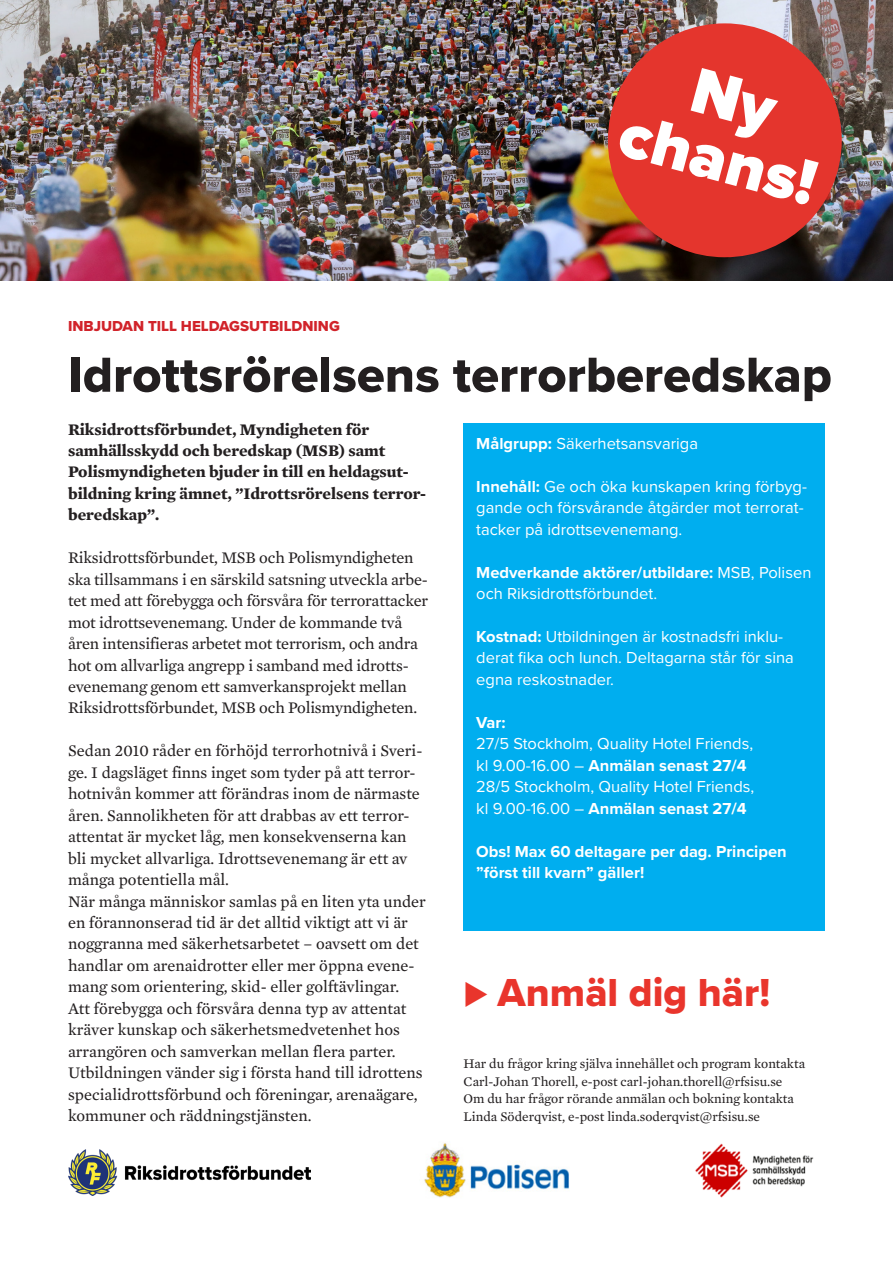
<style>
.page{position:relative;width:893px;height:1263px;background:#fff}
.page>*{position:absolute;margin:0;border:0;box-sizing:border-box;transform-origin:0 0}
.t1{font:900 66px/61.2px "Proxima Nova";color:#fff;text-align:center}
.t2{font:51px "Proxima Nova Extrabld";color:#231f20}
.t3{font:40.5px "Proxima Nova Extrabld";color:#e9352c}
.t4{font:16.5px/21.5px "Mercury Text G2";color:#231f20}
.t5{font:16.5px/21.5px "Proxima Nova";color:#fff}
.t6{font:700 16.5px/21.5px "Mercury Text G2";color:#231f20}
.t7{font:700 16.5px/21.5px "Proxima Nova";color:#fff}
.t8{font:15px "Proxima Nova Extrabld";color:#d1232a}
.t9{font:13.5px/17.5px "Mercury Text G2";color:#231f20}
.s1{font-weight:700}
.s2{font-weight:400}
</style>
<div class="page">
<div style="left:463px;top:423px;width:362px;height:508px;background:#00aeef"></div>
<img style="left:424px;top:1142px;width:145px;height:56px">
<img style="left:695px;top:1143px;width:119px;height:55px">
<img style="left:0;top:0;width:893px;height:281px">
<img style="left:68px;top:1150px;width:242px;height:46px">
<div style="left:608px;top:23px;width:234px;height:234px;background:#e4352d;border-radius:50%"></div>
<p class="t1" style="left:645px;top:43px;width:203px;rotate:15deg">Ny chans!</p>
<p class="t8" style="left:68px;top:314px;width:273px">INBJUDAN TILL HELDAGSUTBILDNING</p>
<p class="t2" style="left:68px;top:337px;width:765px">Idrottsrörelsens terrorberedskap</p>
<p class="t6" style="left:68px;top:417px;width:359px">Riksidrottsförbundet, Myndigheten för samhällsskydd och beredskap (MSB) samt Polismyndigheten bjuder in till en heldagsut&shy;bildning kring ämnet, ”Idrottsrörelsens terror&shy;beredskap”.</p>
<p class="t4" style="left:68px;top:547px;width:362px">Riksidrottsförbundet, MSB och Polismyndigheten ska tillsammans i en särskild satsning utveckla arbe&shy;tet med att förebygga och försvåra för terrorattacker mot idrottsevenemang. Under de kommande två åren intensifieras arbetet mot terrorism, och andra hot om allvarliga angrepp i samband med idrotts&shy;evenemang genom ett samverkansprojekt mellan Riksidrottsförbundet, MSB och Polismyndigheten.</p>
<p class="t4" style="left:68px;top:740px;width:356px">Sedan 2010 råder en förhöjd terrorhotnivå i Sveri&shy;ge. I dagsläget finns inget som tyder på att terror&shy;hotnivån kommer att förändras inom de närmaste åren. Sannolikheten för att drabbas av ett terror&shy;attentat är mycket låg, men konsekvenserna kan bli mycket allvarliga. Idrottsevenemang är ett av många potentiella mål.</p>
<p class="t4" style="left:68px;top:890px;width:359px">När många människor samlas på en liten yta under en förannonserad tid är det alltid viktigt att vi är noggranna med säkerhetsarbetet – oavsett om det handlar om arenaidrotter eller mer öppna evene&shy;mang som orientering, skid- eller golftävlingar.<br>Att förebygga och försvåra denna typ av attentat kräver kunskap och säkerhetsmedvetenhet hos arrangören och samverkan mellan flera parter.<br>Utbildningen vänder sig i första hand till idrottens specialidrottsförbund och föreningar, arenaägare, kommuner och räddningstjänsten.</p>
<p class="t5" style="left:476px;top:432px;width:223px"><span class="s1">Målgrupp:</span> Säkerhetsansvariga</p>
<p class="t5" style="left:476px;top:475px;width:332px"><span class="s1">Innehåll:</span> Ge och öka kunskapen kring förbyg&shy;gande och försvårande åtgärder mot terrorat&shy;tacker på idrottsevenemang.</p>
<p class="t5" style="left:476px;top:561px;width:337px"><span class="s1">Medverkande aktörer/utbildare:</span> MSB, Polisen och Riksidrottsförbundet.</p>
<p class="t5" style="left:476px;top:625px;width:319px"><span class="s1">Kostnad:</span> Utbildningen är kostnadsfri inklu&shy;derat fika och lunch. Deltagarna står för sina egna reskostnader.</p>
<p class="t7" style="left:476px;top:711px;width:31px">Var:</p>
<p class="t5" style="left:476px;top:732px;width:278px">27/5 Stockholm, Quality Hotel Friends,</p>
<p class="t7" style="left:476px;top:754px;width:272px"><span class="s2">kl 9.00-16.00 –</span> Anmälan senast 27/4</p>
<p class="t5" style="left:476px;top:775px;width:280px">28/5 Stockholm, Quality Hotel Friends, kl 9.00-16.00 – <span class="s1">Anmälan senast 27/4</span></p>
<p class="t7" style="left:476px;top:840px;width:312px">Obs! Max 60 deltagare per dag. Principen ”först till kvarn” gäller!</p>
<p class="t3" style="left:463px;top:962px;width:308px">⊲ Anmäl dig här!</p>
<p class="t9" style="left:463px;top:1055px;width:343px">Har du frågor kring själva innehållet och program kontakta<br>Carl-Johan Thorell, e-post carl-johan.thorell@rfsisu.se</p>
<p class="t9" style="left:463px;top:1090px;width:332px">Om du har frågor rörande anmälan och bokning kontakta<br>Linda Söderqvist, e-post linda.soderqvist@rfsisu.se</p>
</div>
